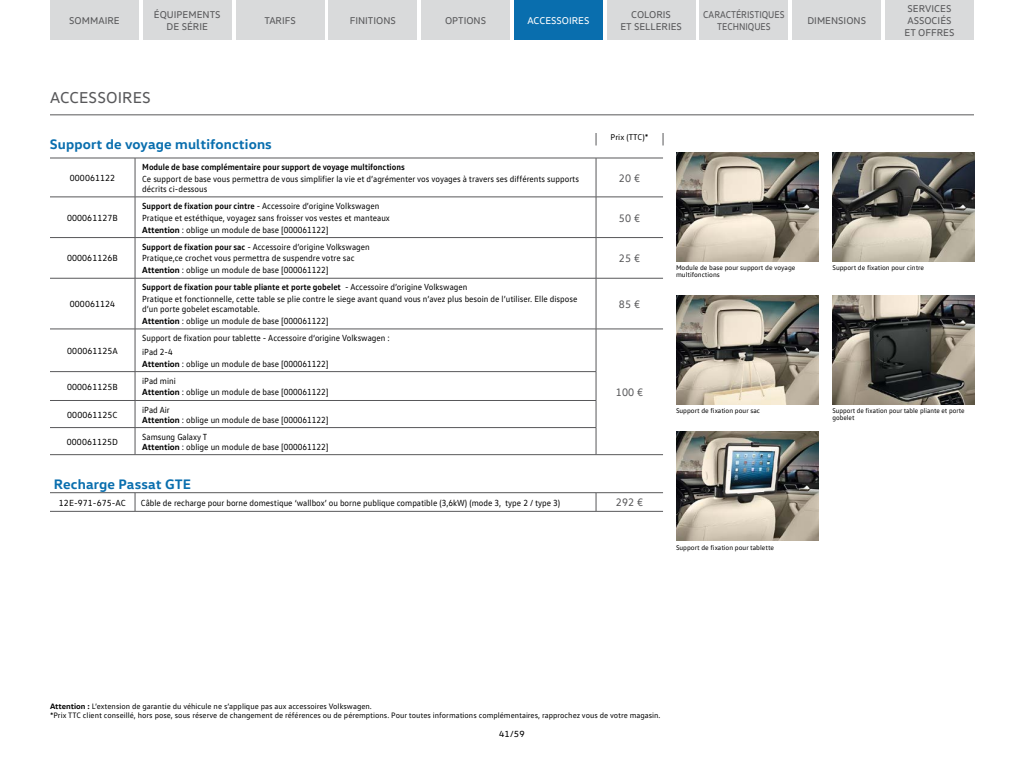
<style>
.page{position:relative;width:1024px;height:768px;background:#fff}
.page>*{position:absolute;margin:0;border:0;box-sizing:border-box;transform-origin:0 0}
.Fließtext{font:16px "VW Head";letter-spacing:.01em;color:#58585a}
.Fließtext-2{font:700 14px "VW Head";letter-spacing:.01em;color:#096eae}
.Fließtext-3{font:11px "VW Text";letter-spacing:.01em;color:#58585a}
.Fließtext-4{font:10px/12px "VW Head";color:#58585a;text-align:center}
.Fließtext-5{font:10px/12px "VW Head";color:#58585a;text-align:center;scale:.9 1}
.Fließtext-6{font:10px "VW Head";color:#fff}
.Fließtext-7{font:9px/10px "VW Text";color:#000;scale:.94 1}
.Fließtext-8{font:700 9px "VW Text";color:#000;scale:.94 1}
.Fließtext-9{font:9px "VW Text";color:#000}
.t1{font:9px "VW Head";color:#000}
.Fließtext-10{font:8.5px "VW Text";color:#000}
.Fließtext-11{font:8px "VW Text";color:#000}
.Fließtext-12{font:7px/7px "VW Text";color:#000}
.Fließtext-13{font:7px/7px "VW Text";color:#000;scale:.96 1}
.s1{font-weight:700}
.s2{font-family:"VW Head";font-weight:700}
.s3{font-weight:400}
</style>
<div class="page">
<svg style="left:50px;top:133px;width:614px;height:25px"></svg>
<hr style="left:50px;top:158px;width:85px;height:1px;background:#58585a">
<hr style="left:135px;top:158px;width:461px;height:1px;background:#58585a">
<hr style="left:135px;top:158px;width:1px;height:39px;background:#58585a">
<hr style="left:596px;top:158px;width:67px;height:1px;background:#58585a">
<hr style="left:596px;top:158px;width:1px;height:39px;background:#58585a">
<hr style="left:50px;top:197px;width:85px;height:1px;background:#58585a">
<hr style="left:135px;top:197px;width:461px;height:1px;background:#58585a">
<hr style="left:135px;top:197px;width:1px;height:40px;background:#58585a">
<hr style="left:596px;top:197px;width:67px;height:1px;background:#58585a">
<hr style="left:596px;top:197px;width:1px;height:40px;background:#58585a">
<hr style="left:50px;top:237px;width:85px;height:1px;background:#58585a">
<hr style="left:135px;top:237px;width:461px;height:1px;background:#58585a">
<hr style="left:135px;top:238px;width:1px;height:40px;background:#58585a">
<hr style="left:596px;top:237px;width:67px;height:1px;background:#58585a">
<hr style="left:596px;top:238px;width:1px;height:40px;background:#58585a">
<hr style="left:50px;top:278px;width:85px;height:1px;background:#58585a">
<hr style="left:135px;top:278px;width:461px;height:1px;background:#58585a">
<hr style="left:135px;top:278px;width:1px;height:51px;background:#58585a">
<hr style="left:596px;top:278px;width:67px;height:1px;background:#58585a">
<hr style="left:596px;top:278px;width:1px;height:51px;background:#58585a">
<hr style="left:50px;top:329px;width:85px;height:1px;background:#58585a">
<hr style="left:135px;top:329px;width:461px;height:1px;background:#58585a">
<hr style="left:135px;top:329px;width:1px;height:42px;background:#58585a">
<hr style="left:596px;top:329px;width:67px;height:1px;background:#58585a">
<hr style="left:596px;top:329px;width:1px;height:42px;background:#58585a">
<hr style="left:50px;top:371px;width:85px;height:1px;background:#58585a">
<hr style="left:135px;top:371px;width:461px;height:1px;background:#58585a">
<svg style="left:50px;top:372px;width:613px;height:139px"></svg>
<hr style="left:50px;top:511px;width:85px;height:1px;background:#58585a">
<hr style="left:135px;top:511px;width:461px;height:1px;background:#58585a">
<hr style="left:596px;top:511px;width:67px;height:1px;background:#58585a">
<hr style="left:50px;top:115px;width:924px;height:1px;background:#58585a">
<img style="left:676px;top:152px;width:142px;height:109px">
<img style="left:832px;top:152px;width:143px;height:109px">
<img style="left:676px;top:295px;width:142px;height:109px">
<img style="left:832px;top:295px;width:143px;height:109px">
<img style="left:676px;top:432px;width:142px;height:109px">
<div style="left:328px;top:0;width:89px;height:40px;background:#d9dadb"></div>
<div style="left:607px;top:0;width:89px;height:40px;background:#d9dadb"></div>
<div style="left:143px;top:0;width:89px;height:40px;background:#d9dadb"></div>
<div style="left:421px;top:0;width:89px;height:40px;background:#d9dadb"></div>
<div style="left:699px;top:0;width:89px;height:40px;background:#d9dadb"></div>
<div style="left:236px;top:0;width:89px;height:40px;background:#d9dadb"></div>
<div style="left:514px;top:0;width:89px;height:40px;background:#096eae"></div>
<div style="left:792px;top:0;width:89px;height:40px;background:#d9dadb"></div>
<div style="left:50px;top:0;width:89px;height:40px;background:#d9dadb"></div>
<div style="left:885px;top:0;width:89px;height:40px;background:#d9dadb"></div>
<p class="Fließtext-4" style="left:154px;top:9px;width:68px">ÉQUIPEMENTS<br>DE SÉRIE</p>
<p class="Fließtext-4" style="left:445px;top:15px;width:43px">OPTIONS</p>
<p class="Fließtext-5" style="left:703px;top:9px;width:92px">CARACTÉRISTIQUES<br>TECHNIQUES</p>
<p class="Fließtext-4" style="left:350px;top:15px;width:48px">FINITIONS</p>
<p class="Fließtext-4" style="left:620px;top:9px;width:63px">COLORIS<br>ET SELLERIES</p>
<p class="Fließtext-4" style="left:69px;top:15px;width:52px">SOMMAIRE</p>
<p class="Fließtext-4" style="left:264px;top:15px;width:33px">TARIFS</p>
<p class="Fließtext-6" style="left:527px;top:15px;width:63px">ACCESSOIRES</p>
<p class="Fließtext-4" style="left:807px;top:15px;width:60px">DIMENSIONS</p>
<p class="Fließtext" style="left:50px;top:87px;width:102px">ACCESSOIRES</p>
<p class="Fließtext-2" style="left:50px;top:135px;width:223px">Support de voyage multifonctions</p>
<p class="Fließtext-10" style="left:611px;top:132px;width:39px">Prix (TTC)*</p>
<p class="Fließtext-9" style="left:70px;top:172px;width:47px">000061122</p>
<p class="Fließtext-9" style="left:67px;top:212px;width:52px">000061127B</p>
<p class="Fließtext-8" style="left:142px;top:161px;width:281px">Module de base complémentaire pour support de voyage multifonctions</p>
<p class="Fließtext-7" style="left:142px;top:174px;width:466px">Ce support de base vous permettra de vous simplifier la vie et d’agrémenter vos voyages à travers ses différents supports décrits ci-dessous</p>
<p class="Fließtext-3" style="left:619px;top:171px;width:23px">20 €</p>
<p class="Fließtext-7" style="left:142px;top:201px;width:254px"><span class="s1">Support de fixation pour cintre</span> - Accessoire d’origine Volkswagen</p>
<p class="Fließtext-7" style="left:142px;top:212px;width:265px">Pratique et estéthique, voyagez sans froisser vos vestes et manteaux</p>
<p class="Fließtext-7" style="left:142px;top:224px;width:200px"><span class="s2">Attention</span> : oblige un module de base [000061122]</p>
<p class="Fließtext-3" style="left:619px;top:211px;width:23px">50 €</p>
<p class="Fließtext-4" style="left:905px;top:3px;width:51px">SERVICES<br>ASSOCIÉS<br>ET OFFRES</p>
<p class="Fließtext-9" style="left:67px;top:253px;width:52px">000061126B</p>
<p class="Fließtext-7" style="left:142px;top:241px;width:244px"><span class="s1">Support de fixation pour sac</span> - Accessoire d’origine Volkswagen</p>
<p class="Fließtext-7" style="left:142px;top:253px;width:227px">Pratique,ce crochet vous permettra de suspendre votre sac</p>
<p class="Fließtext-7" style="left:142px;top:265px;width:200px"><span class="s2">Attention</span> : oblige un module de base [000061122]</p>
<p class="Fließtext-3" style="left:619px;top:252px;width:23px">25 €</p>
<p class="Fließtext-9" style="left:70px;top:298px;width:47px">000061124</p>
<p class="Fließtext-8" style="left:142px;top:281px;width:348px">Support de fixation pour table pliante et porte gobelet <span class="s3">- Accessoire d’origine Volkswagen</span></p>
<p class="Fließtext-7" style="left:142px;top:294px;width:464px">Pratique et fonctionnelle, cette table se plie contre le siege avant quand vous n’avez plus besoin de l’utiliser. Elle dispose d’un porte gobelet escamotable.</p>
<p class="Fließtext-7" style="left:142px;top:316px;width:200px"><span class="s2">Attention</span> : oblige un module de base [000061122]</p>
<p class="Fließtext-3" style="left:619px;top:297px;width:23px">85 €</p>
<p class="Fließtext-9" style="left:67px;top:345px;width:52px">000061125A</p>
<p class="Fließtext-7" style="left:142px;top:333px;width:265px">Support de fixation pour tablette - Accessoire d‘origine Volkswagen :</p>
<p class="Fließtext-7" style="left:142px;top:346px;width:34px">iPad 2-4</p>
<p class="Fließtext-7" style="left:142px;top:358px;width:200px"><span class="s2">Attention</span> : oblige un module de base [000061122]</p>
<p class="Fließtext-9" style="left:67px;top:381px;width:52px">000061125B</p>
<p class="Fließtext-7" style="left:142px;top:375px;width:37px">iPad mini</p>
<p class="Fließtext-7" style="left:142px;top:387px;width:200px"><span class="s2">Attention</span> : oblige un module de base [000061122]</p>
<p class="Fließtext-3" style="left:616px;top:386px;width:29px">100 €</p>
<p class="Fließtext-9" style="left:67px;top:409px;width:52px">000061125C</p>
<p class="Fließtext-7" style="left:142px;top:404px;width:200px">iPad Air<br><span class="s2">Attention</span> : oblige un module de base [000061122]</p>
<p class="Fließtext-9" style="left:67px;top:436px;width:53px">000061125D</p>
<p class="Fließtext-7" style="left:142px;top:431px;width:200px">Samsung Galaxy T<br><span class="s2">Attention</span> : oblige un module de base [000061122]</p>
<p class="Fließtext-2" style="left:54px;top:475px;width:139px">Recharge Passat GTE</p>
<p class="Fließtext-9" style="left:59px;top:497px;width:69px">12E-971-675-AC</p>
<p class="Fließtext-7" style="left:141px;top:497px;width:448px">Câble de recharge pour borne domestique ‘wallbox’ ou borne publique compatible (3,6kW) (mode 3, type 2 / type 3)</p>
<p class="Fließtext-3" style="left:616px;top:496px;width:29px">292 €</p>
<p class="Fließtext-12" style="left:676px;top:264px;width:121px">Module de base pour support de voyage multifonctions</p>
<p class="Fließtext-12" style="left:832px;top:264px;width:93px">Support de fixation pour cintre</p>
<p class="Fließtext-12" style="left:676px;top:407px;width:86px">Support de fixation pour sac</p>
<p class="Fließtext-13" style="left:832px;top:407px;width:139px">Support de fixation pour table pliante et porte gobelet</p>
<p class="Fließtext-12" style="left:676px;top:544px;width:100px">Support de fixation pour tablette</p>
<p class="Fließtext-11" style="left:50px;top:701px;width:323px"><span class="s2">Attention :</span> L’extension de garantie du véhicule ne s’applique pas aux accessoires Volkswagen.</p>
<p class="Fließtext-11" style="left:50px;top:710px;width:612px">*Prix TTC client conseillé, hors pose, sous réserve de changement de références ou de péremptions. Pour toutes informations complémentaires, rapprochez vous de votre magasin.</p>
<p class="t1" style="left:499px;top:728px;width:27px">41/59</p>
</div>
